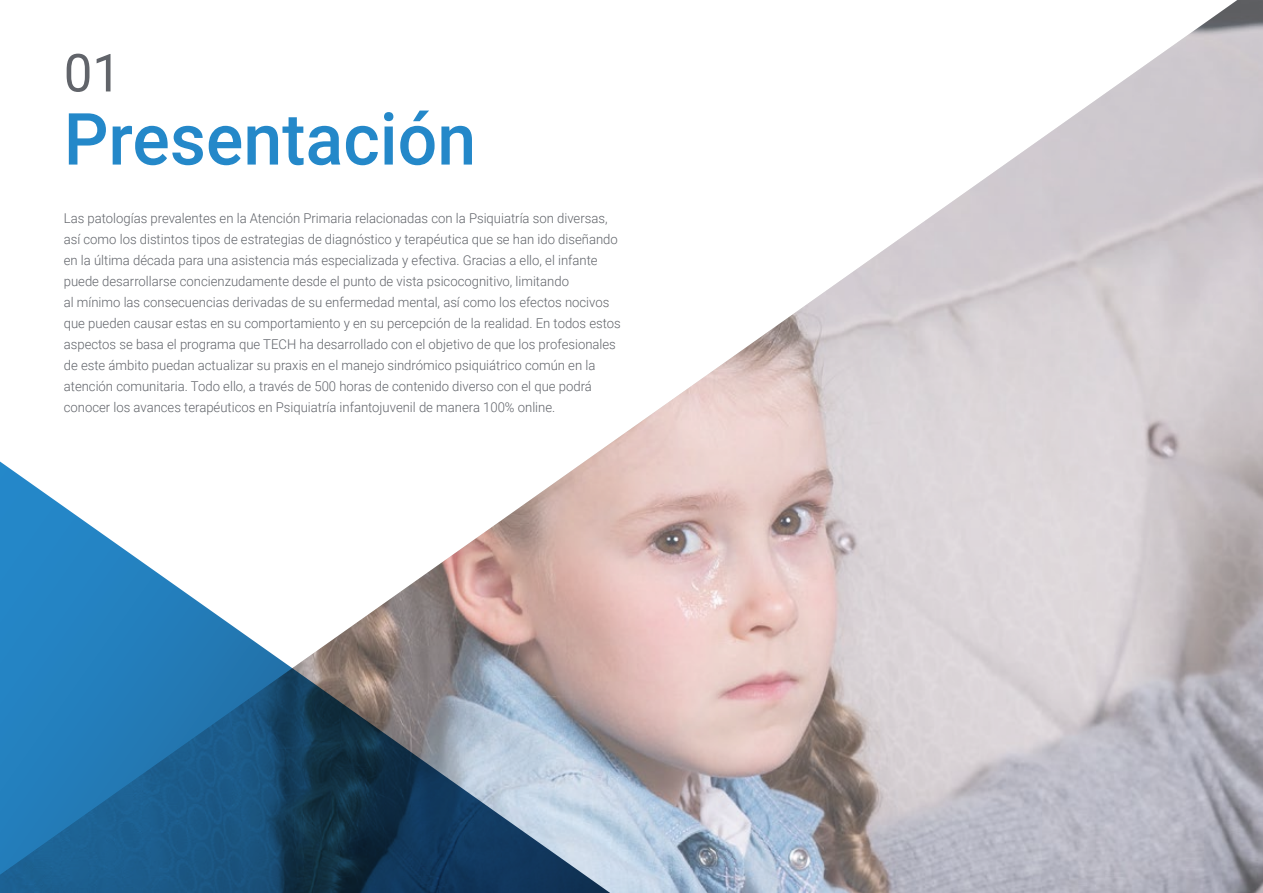
<style>
.page{position:relative;width:1263px;height:893px;background:#fff}
.page>*{position:absolute;margin:0;border:0;box-sizing:border-box;transform-origin:0 0}
.t1{font:500 72px "Roboto";color:#2488c9}
.t2{font:52.5px "Roboto";color:#61646a}
.t3{font:300 13.5px/21px "Roboto";color:#61646a}
</style>
<div class="page">
<img style="left:607px;top:0;width:656px;height:893px">
<svg style="left:0;top:446px;width:640px;height:447px"></svg>
<h2 class="t2" style="left:64px;top:36px;width:59px">01</h2>
<h1 class="t1" style="left:64px;top:89px;width:414px">Presentación</h1>
<p class="t3" style="left:64px;top:207px;width:559px">Las patologías prevalentes en la Atención Primaria relacionadas con la Psiquiatría son diversas, así como los distintos tipos de estrategias de diagnóstico y terapéutica que se han ido diseñando en la última década para una asistencia más especializada y efectiva. Gracias a ello, el infante puede desarrollarse concienzudamente desde el punto de vista psicocognitivo, limitando<br>al mínimo las consecuencias derivadas de su enfermedad mental, así como los efectos nocivos que pueden causar estas en su comportamiento y en su percepción de la realidad. En todos estos aspectos se basa el programa que TECH ha desarrollado con el objetivo de que los profesionales de este ámbito puedan actualizar su praxis en el manejo sindrómico psiquiátrico común en la atención comunitaria. Todo ello, a través de 500 horas de contenido diverso con el que podrá conocer los avances terapéuticos en Psiquiatría infantojuvenil de manera 100% online.</p>
</div>
